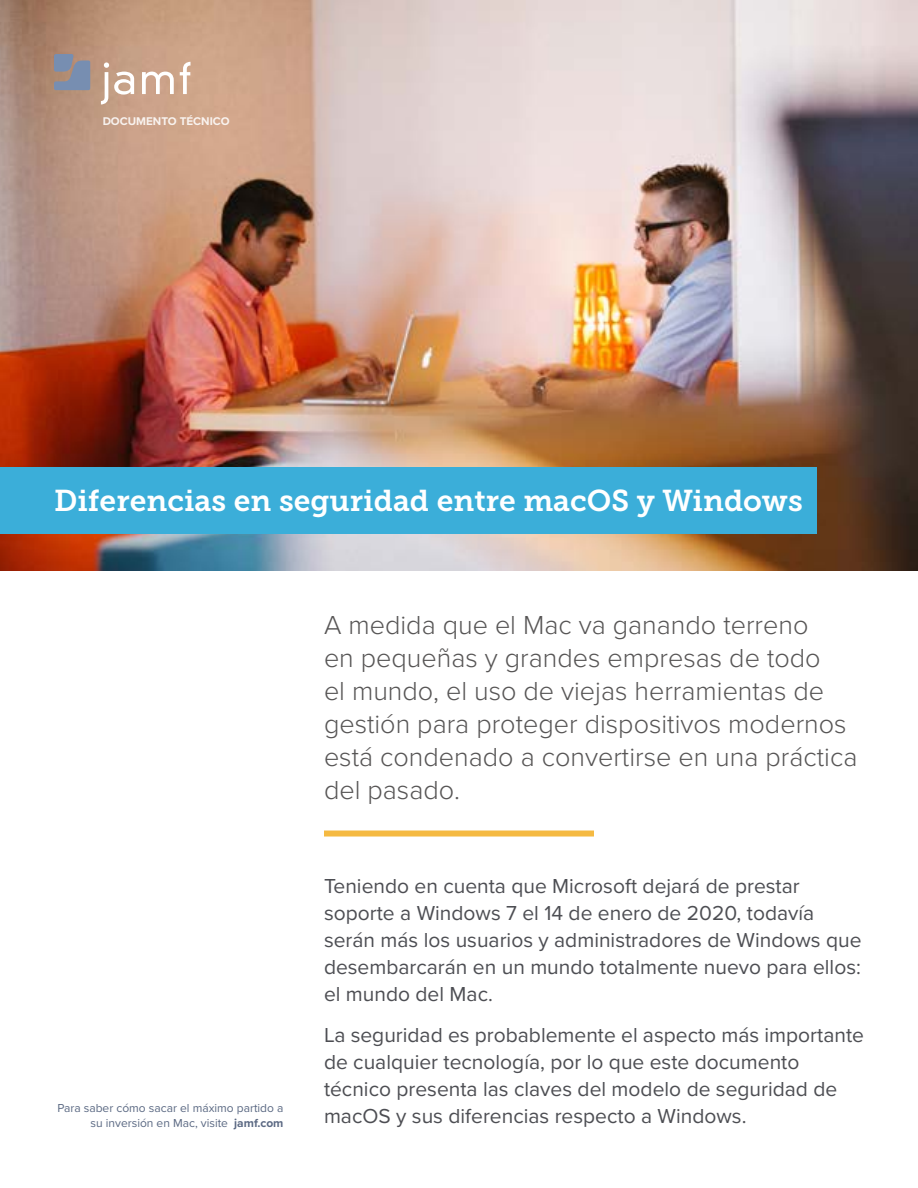
<style>
.page{position:relative;width:918px;height:1188px;background:#fff}
.page>*{position:absolute;margin:0;border:0;box-sizing:border-box;transform-origin:0 0}
.t1{font:30px "Museo Slab 700";color:#fff}
.t2{font:300 27px/33px "Proxima Nova";color:#575555}
.t3{font:21px/27px "Proxima Nova";color:#4d4e53}
.t4{font:12px/15px "Proxima Nova";color:#5b6983;text-align:right}
.t5{font:700 11.55px "Proxima Nova";color:#fff}
.s1{font-weight:700}
</style>
<div class="page">
<img style="left:0;top:0;width:918px;height:570px">
<div style="left:0;top:467px;width:816px;height:67px;background:#3baed9"></div>
<div style="left:324px;top:831px;width:270px;height:6px;background:#f5ba42"></div>
<svg style="left:101px;top:62px;width:33px;height:43px"></svg>
<svg style="left:142px;top:72px;width:32px;height:22px"></svg>
<svg style="left:180px;top:62px;width:11px;height:32px"></svg>
<svg style="left:54px;top:54px;width:36px;height:36px"></svg>
<p class="t5" style="left:103px;top:113px;width:129px">DOCUMENTO TÉCNICO</p>
<h1 class="t1" style="left:54px;top:484px;width:750px">Diferencias en seguridad entre macOS y Windows</h1>
<p class="t4" style="left:57px;top:1100px;width:228px">Para saber cómo sacar el máximo partido a su inversión en Mac, visite <span class="s1">jamf.com</span></p>
<p class="t2" style="left:324px;top:607px;width:535px">A medida que el Mac va ganando terreno<br>en pequeñas y grandes empresas de todo<br>el mundo, el uso de viejas herramientas de gestión para proteger dispositivos modernos está condenado a convertirse en una práctica del pasado.</p>
<p class="t3" style="left:324px;top:872px;width:539px">Teniendo en cuenta que Microsoft dejará de prestar soporte a Windows 7 el 14 de enero de 2020, todavía serán más los usuarios y administradores de Windows que desembarcarán en un mundo totalmente nuevo para ellos: el mundo del Mac.</p>
<p class="t3" style="left:324px;top:1020px;width:542px">La seguridad es probablemente el aspecto más importante de cualquier tecnología, por lo que este documento técnico presenta las claves del modelo de seguridad de macOS y sus diferencias respecto a Windows.</p>
</div>
